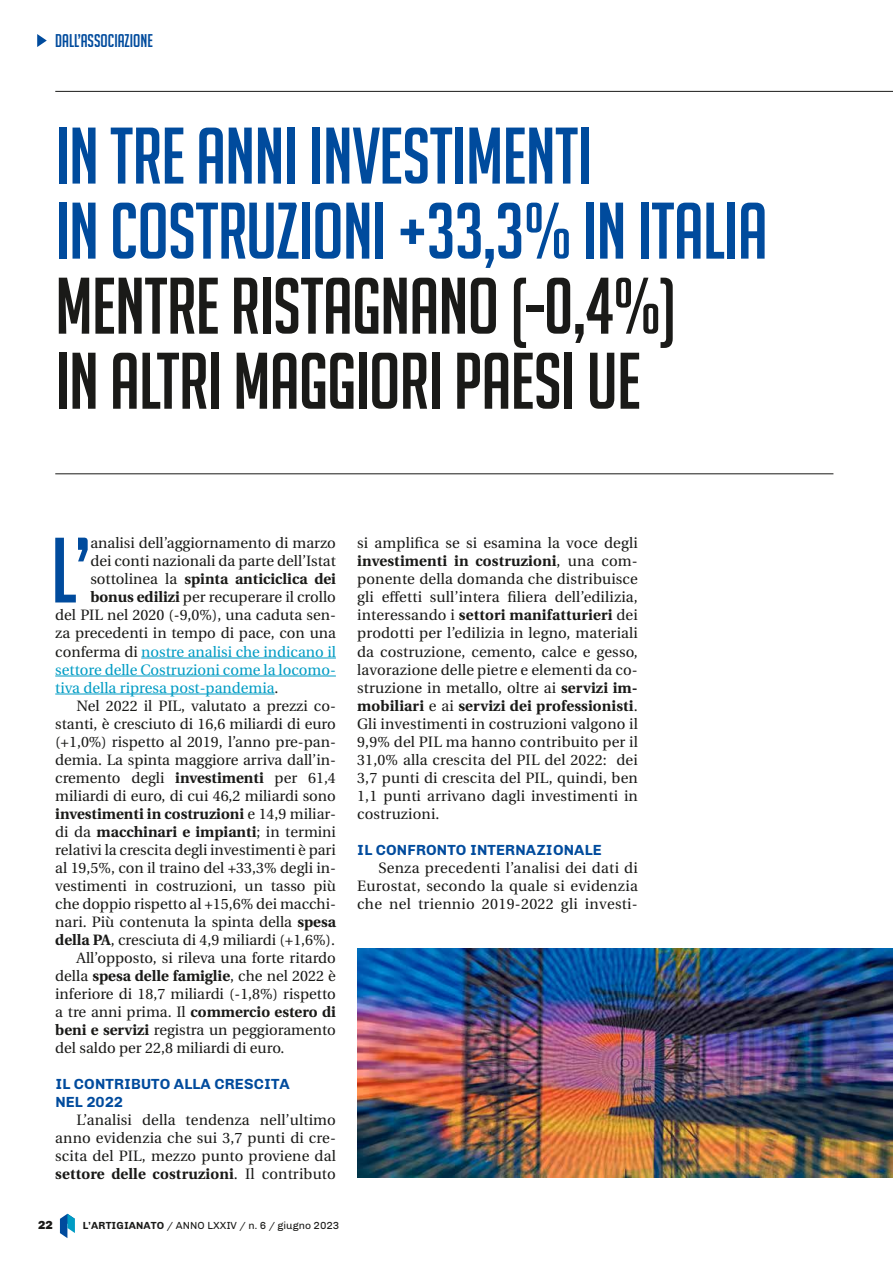
<style>
.page{position:relative;width:893px;height:1263px;background:#fff}
.page>*{position:absolute;margin:0;border:0;box-sizing:border-box;transform-origin:0 0}
.t1{font:90.15px "Big Noodle Titling";color:#004b9d}
.t2{font:78px/75px "Big Noodle Titling";letter-spacing:-.01em;color:#004b9d}
.t3{font:78px/75px "Big Noodle Titling";letter-spacing:-.01em;color:#1a1a18}
.t4{font:18px "Big Noodle Titling";color:#004b9d}
.t5{font:15px/18px "Heuristica";color:#1a1a18;text-align:justify}
.t6{font:700 15px "Heuristica";color:#1a1a18}
.t7{font:15px "Heuristica";color:#009cc4}
.t8{font:700 15px/18px "Chivo";letter-spacing:.01em;color:#004b9d}
.t9{font:900 12px "Chivo";color:#1a1a18}
.t10{font:10.5px "Chivo";color:#1a1a18}
.s1{font-weight:400}
.s2{font-weight:700}
.s3{color:#1a1a18}
</style>
<div class="page">
<svg style="left:60px;top:1214px;width:15px;height:24px"></svg>
<hr style="left:55px;top:91px;width:838px;height:1px;background:#1a1a18">
<hr style="left:55px;top:473px;width:778px;height:1px;background:#1a1a18">
<svg style="left:37px;top:34px;width:10px;height:13px"></svg>
<img style="left:357px;top:948px;width:536px;height:230px">
<hr style="left:141px;top:658px;width:195px;height:1px;background:#009cc4">
<hr style="left:55px;top:676px;width:281px;height:1px;background:#009cc4">
<hr style="left:55px;top:694px;width:220px;height:1px;background:#009cc4">
<p class="t4" style="left:55px;top:31px;width:99px">DALL’ASSOCIAZIONE</p>
<h2 class="t2" style="left:55px;top:118px;width:714px">IN TRE ANNI INVESTIMENTI<br>IN COSTRUZIONI +33,3% IN ITALIA</h2>
<h2 class="t3" style="left:55px;top:268px;width:623px">MENTRE RISTAGNANO (-0,4%)<br>IN ALTRI MAGGIORI PAESI UE</h2>
<h1 class="t1" style="left:51px;top:522px;width:41px">L’</h1>
<p class="t5" style="left:90px;top:534px;width:247px">analisi dell’aggiornamento di marzo</p>
<p class="t5" style="left:90px;top:552px;width:247px">dei conti nazionali da parte dell’Istat</p>
<p class="t6" style="left:90px;top:567px;width:247px"><span class="s1">sottolinea la</span> spinta anticiclica dei</p>
<p class="t5" style="left:90px;top:588px;width:247px"><span class="s2">bonus edilizi</span> per recuperare il crollo</p>
<p class="t5" style="left:55px;top:606px;width:282px">del PIL nel 2020 (-9,0%), una caduta sen-</p>
<p class="t5" style="left:55px;top:624px;width:282px">za precedenti in tempo di pace, con una</p>
<p class="t7" style="left:55px;top:640px;width:282px"><span class="s3">conferma di</span> nostre analisi che indicano il</p>
<p class="t7" style="left:55px;top:658px;width:282px">settore delle Costruzioni come la locomo-</p>
<p class="t7" style="left:55px;top:676px;width:225px">tiva della ripresa post-pandemia<span class="s3">.</span></p>
<p class="t5" style="left:77px;top:696px;width:261px">Nel 2022 il PIL, valutato a prezzi co-</p>
<p class="t5" style="left:55px;top:714px;width:282px">stanti, è cresciuto di 16,6 miliardi di euro</p>
<p class="t5" style="left:55px;top:732px;width:282px">(+1,0%) rispetto al 2019, l’anno pre-pan-</p>
<p class="t5" style="left:55px;top:750px;width:282px">demia. La spinta maggiore arriva dall’in-</p>
<p class="t5" style="left:55px;top:768px;width:282px">cremento degli <span class="s2">investimenti</span> per 61,4</p>
<p class="t5" style="left:55px;top:786px;width:282px">miliardi di euro, di cui 46,2 miliardi sono</p>
<p class="t6" style="left:55px;top:801px;width:282px">investimenti in costruzioni <span class="s1">e 14,9 miliar-</span></p>
<p class="t6" style="left:55px;top:819px;width:282px"><span class="s1">di da</span> macchinari e impianti<span class="s1">; in termini</span></p>
<p class="t5" style="left:55px;top:840px;width:282px">relativi la crescita degli investimenti è pari</p>
<p class="t5" style="left:55px;top:858px;width:282px">al 19,5%, con il traino del +33,3% degli in-</p>
<p class="t5" style="left:55px;top:876px;width:282px">vestimenti in costruzioni, un tasso più</p>
<p class="t5" style="left:55px;top:894px;width:282px">che doppio rispetto al +15,6% dei macchi-</p>
<p class="t5" style="left:55px;top:912px;width:282px">nari. Più contenuta la spinta della <span class="s2">spesa</span></p>
<p class="t5" style="left:55px;top:930px;width:281px"><span class="s2">della PA</span>, cresciuta di 4,9 miliardi (+1,6%).</p>
<p class="t5" style="left:77px;top:948px;width:261px">All’opposto, si rileva una forte ritardo</p>
<p class="t6" style="left:55px;top:963px;width:282px"><span class="s1">della</span> spesa delle famiglie<span class="s1">, che nel 2022 è</span></p>
<p class="t5" style="left:55px;top:984px;width:282px">inferiore di 18,7 miliardi (-1,8%) rispetto</p>
<p class="t6" style="left:55px;top:999px;width:282px"><span class="s1">a tre anni prima. Il</span> commercio estero di</p>
<p class="t5" style="left:55px;top:1020px;width:282px"><span class="s2">beni e servizi</span> registra un peggioramento</p>
<p class="t5" style="left:55px;top:1038px;width:231px">del saldo per 22,8 miliardi di euro.</p>
<p class="t8" style="left:55px;top:1074px;width:236px">IL CONTRIBUTO ALLA CRESCITA<br>NEL 2022</p>
<p class="t5" style="left:55px;top:1110px;width:282px;text-indent:21px">L’analisi della tendenza nell’ultimo anno evidenzia che sui 3,7 punti di cre&shy;scita del PIL, mezzo punto proviene dal <span class="s2">settore delle costruzioni</span>. Il contributo</p>
<p class="t9" style="left:38px;top:1218px;width:16px">22</p>
<p class="t10" style="left:83px;top:1219px;width:258px"><span class="s2">L’ARTIGIANATO</span> / ANNO LXXIV / n. 6 / giugno 2023</p>
<p class="t5" style="left:357px;top:534px;width:282px">si amplifica se si esamina la voce degli <span class="s2">investimenti in costruzioni</span>, una com&shy;ponente della domanda che distribuisce gli effetti sull’intera filiera dell’edilizia, interessando i <span class="s2">settori manifatturieri</span> dei prodotti per l’edilizia in legno, materiali da costruzione, cemento, calce e gesso, lavorazione delle pietre e elementi da co&shy;struzione in metallo, oltre ai <span class="s2">servizi im&shy;mobiliari</span> e ai <span class="s2">servizi dei professionisti</span>.<br>Gli investimenti in costruzioni valgono il 9,9% del PIL ma hanno contribuito per il 31,0% alla crescita del PIL del 2022: dei 3,7 punti di crescita del PIL, quindi, ben 1,1 punti arrivano dagli investimenti in costruzioni.</p>
<p class="t8" style="left:357px;top:840px;width:246px">IL CONFRONTO INTERNAZIONALE</p>
<p class="t5" style="left:357px;top:859px;width:282px;text-indent:21px">Senza precedenti l’analisi dei dati di Eurostat, secondo la quale si evidenzia che nel triennio 2019-2022 gli investi-</p>
</div>
